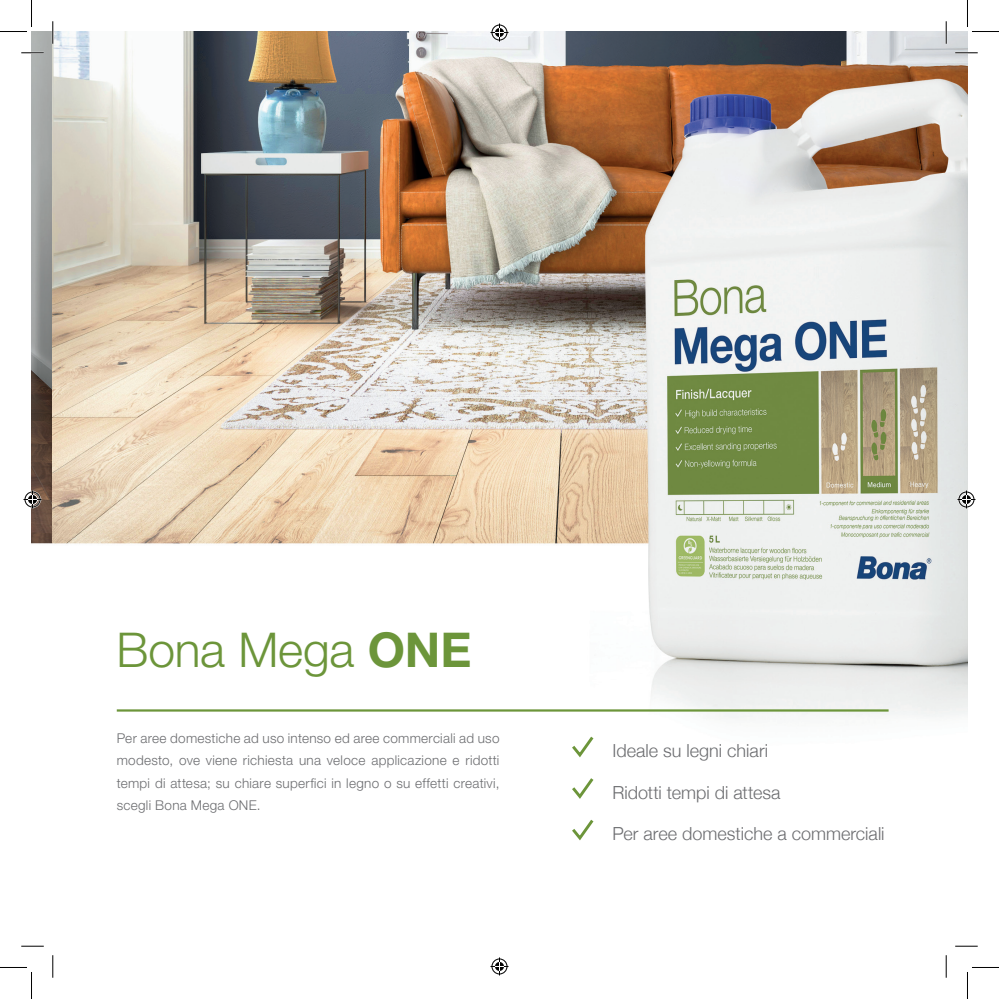
<style>
.page{position:relative;width:999px;height:999px;background:#fff}
.page>*{position:absolute;margin:0;border:0;box-sizing:border-box;transform-origin:0 0}
.t1{font:300 48px "Helvetica Neue LT Std";letter-spacing:-.005em;color:#6c953a}
.t2{font:300 18px "Helvetica Neue";color:#6c6d70}
.t3{font:300 13.5px/22.5px "Helvetica Neue LT Std";letter-spacing:.02em;color:#6c6d70;text-align:justify}
.s1{font-weight:700}
</style>
<div class="page">
<img style="left:32px;top:31px;width:935px;height:687px">
<svg style="left:572px;top:736px;width:22px;height:22px"></svg>
<svg style="left:572px;top:778px;width:22px;height:21px"></svg>
<svg style="left:572px;top:819px;width:22px;height:22px"></svg>
<hr style="left:117px;top:709px;width:771px;height:2px;background:#6c953a">
<hr style="left:21px;top:52px;width:23px;height:2px;background:#fff">
<hr style="left:955px;top:52px;width:22px;height:2px;background:#fff">
<hr style="left:52px;top:21px;width:2px;height:23px;background:#fff">
<hr style="left:945px;top:21px;width:2px;height:23px;background:#fff">
<svg style="left:21px;top:53px;width:23px;height:1px"></svg>
<svg style="left:955px;top:53px;width:22px;height:1px"></svg>
<svg style="left:21px;top:945px;width:23px;height:1px"></svg>
<svg style="left:955px;top:945px;width:22px;height:1px"></svg>
<svg style="left:53px;top:21px;width:1px;height:23px"></svg>
<svg style="left:53px;top:955px;width:1px;height:22px"></svg>
<svg style="left:945px;top:21px;width:1px;height:23px"></svg>
<svg style="left:945px;top:955px;width:1px;height:22px"></svg>
<svg style="left:0;top:0;width:32px;height:32px"></svg>
<svg style="left:0;top:967px;width:32px;height:31px"></svg>
<svg style="left:967px;top:0;width:31px;height:32px"></svg>
<svg style="left:967px;top:967px;width:31px;height:31px"></svg>
<svg style="left:490px;top:24px;width:18px;height:18px"></svg>
<svg style="left:490px;top:957px;width:18px;height:18px"></svg>
<svg style="left:24px;top:490px;width:18px;height:18px"></svg>
<svg style="left:957px;top:490px;width:18px;height:18px"></svg>
<p class="t1" style="left:117px;top:620px;width:356px">Bona Mega <span class="s1">ONE</span></p>
<p class="t3" style="left:117px;top:726px;width:384px">Per aree domestiche ad uso intenso ed aree commerciali ad uso modesto, ove viene richiesta una veloce applicazione e ridotti tempi di attesa; su chiare superfici in legno o su effetti creativi, scegli Bona Mega ONE.</p>
<p class="t2" style="left:612px;top:736px;width:157px">Ideale su legni chiari</p>
<p class="t2" style="left:612px;top:778px;width:170px">Ridotti tempi di attesa</p>
<p class="t2" style="left:612px;top:819px;width:274px">Per aree domestiche a commerciali</p>
</div>
